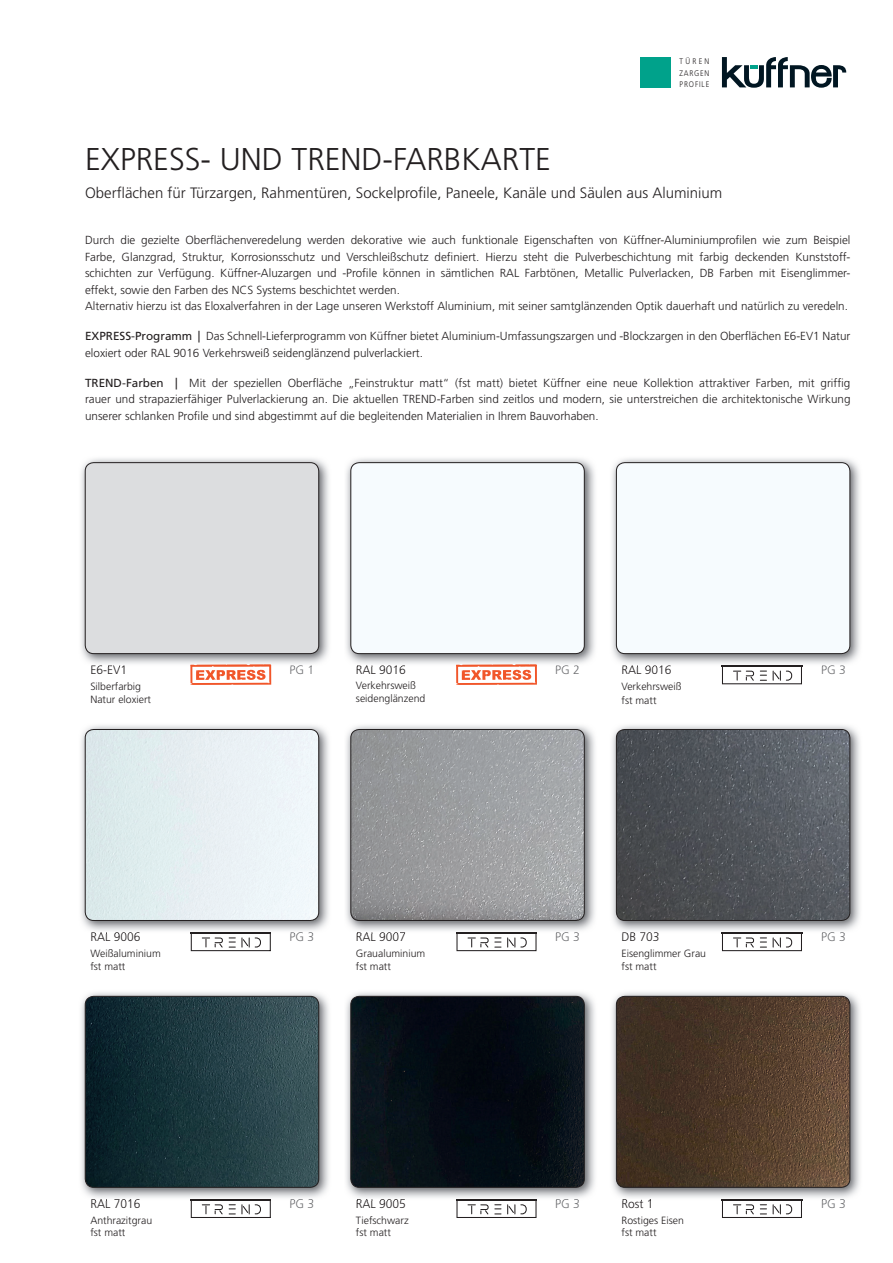
<style>
.page{position:relative;width:893px;height:1263px;background:#fff}
.page>*{position:absolute;margin:0;border:0;box-sizing:border-box;transform-origin:0 0}
.t1{font:300 31.5px "Frutiger CE";color:#231f20}
.t2{font:300 15px "Frutiger CE";color:#231f20}
.t3{font:300 12px "Frutiger CE";color:#231f20}
.t4{font:300 12px "Frutiger CE";color:#6c6d70}
.t5{font:300 11.7px/16.5px "Frutiger CE";color:#231f20}
.t6{font:300 10.5px/12.6px "Frutiger CE";color:#231f20}
.t7{font:300 8.1px/11.4px "Frutiger CE";letter-spacing:.125em;color:#231f20;text-align:justify;scale:.89 1}
.s1{font-weight:400}
</style>
<div class="page">
<div style="left:640px;top:57px;width:31px;height:31px;background:#00a28b"></div>
<svg style="left:722px;top:57px;width:124px;height:31px"></svg>
<svg style="left:722px;top:667px;width:80px;height:17px"></svg>
<svg style="left:722px;top:934px;width:80px;height:17px"></svg>
<svg style="left:722px;top:1200px;width:80px;height:18px"></svg>
<svg style="left:456px;top:934px;width:80px;height:17px"></svg>
<svg style="left:456px;top:1200px;width:80px;height:18px"></svg>
<svg style="left:191px;top:934px;width:80px;height:17px"></svg>
<svg style="left:191px;top:1200px;width:80px;height:18px"></svg>
<svg style="left:456px;top:666px;width:81px;height:19px"></svg>
<svg style="left:190px;top:666px;width:81px;height:19px"></svg>
<img style="left:612px;top:458px;width:248px;height:208px">
<img style="left:722px;top:666px;width:80px;height:1px">
<svg style="left:822px;top:665px;width:23px;height:1px"></svg>
<img style="left:623px;top:665px;width:48px;height:1px">
<div style="left:616px;top:463px;width:234px;height:191px;background:#f6fbfe;border-radius:9px"></div>
<div style="left:616px;top:462px;width:234px;height:192px;border:1px solid #231f20;border-radius:9px"></div>
<img style="left:346px;top:458px;width:249px;height:206px">
<img style="left:456px;top:664px;width:81px;height:2px">
<svg style="left:556px;top:665px;width:22px;height:1px"></svg>
<img style="left:357px;top:665px;width:48px;height:1px">
<div style="left:351px;top:463px;width:233px;height:191px;background:#f6fbfe;border-radius:9px"></div>
<div style="left:351px;top:462px;width:233px;height:192px;border:1px solid #231f20;border-radius:9px"></div>
<img style="left:81px;top:725px;width:248px;height:208px">
<img style="left:191px;top:933px;width:80px;height:1px">
<svg style="left:291px;top:932px;width:22px;height:1px"></svg>
<img style="left:91px;top:932px;width:49px;height:1px">
<img style="left:85px;top:729px;width:234px;height:191px">
<div style="left:85px;top:729px;width:234px;height:192px;border:1px solid #231f20;border-radius:9px"></div>
<img style="left:346px;top:725px;width:249px;height:208px">
<img style="left:456px;top:933px;width:80px;height:1px">
<svg style="left:556px;top:932px;width:23px;height:1px"></svg>
<img style="left:357px;top:932px;width:48px;height:1px">
<img style="left:351px;top:729px;width:233px;height:191px">
<div style="left:351px;top:729px;width:233px;height:192px;border:1px solid #231f20;border-radius:9px"></div>
<img style="left:612px;top:725px;width:248px;height:208px">
<img style="left:722px;top:933px;width:80px;height:1px">
<svg style="left:822px;top:932px;width:23px;height:1px"></svg>
<img style="left:622px;top:932px;width:37px;height:1px">
<img style="left:616px;top:729px;width:234px;height:191px">
<div style="left:616px;top:729px;width:234px;height:192px;border:1px solid #231f20;border-radius:9px"></div>
<img style="left:81px;top:992px;width:248px;height:208px">
<img style="left:191px;top:1199px;width:80px;height:1px">
<svg style="left:291px;top:1199px;width:22px;height:1px"></svg>
<img style="left:91px;top:1199px;width:49px;height:1px">
<img style="left:85px;top:996px;width:234px;height:191px">
<div style="left:85px;top:996px;width:234px;height:191px;border:1px solid #231f20;border-radius:9px"></div>
<img style="left:346px;top:992px;width:249px;height:208px">
<img style="left:456px;top:1199px;width:80px;height:1px">
<svg style="left:556px;top:1199px;width:23px;height:1px"></svg>
<img style="left:357px;top:1199px;width:48px;height:1px">
<img style="left:351px;top:996px;width:233px;height:191px">
<div style="left:351px;top:996px;width:233px;height:191px;border:1px solid #231f20;border-radius:9px"></div>
<img style="left:612px;top:992px;width:248px;height:208px">
<img style="left:722px;top:1199px;width:80px;height:1px">
<svg style="left:822px;top:1199px;width:23px;height:1px"></svg>
<svg style="left:623px;top:1199px;width:28px;height:1px"></svg>
<img style="left:616px;top:996px;width:234px;height:191px">
<div style="left:616px;top:996px;width:234px;height:191px;border:1px solid #231f20;border-radius:9px"></div>
<img style="left:81px;top:458px;width:248px;height:208px">
<img style="left:190px;top:664px;width:81px;height:2px">
<svg style="left:291px;top:665px;width:21px;height:1px"></svg>
<img style="left:91px;top:665px;width:33px;height:1px">
<div style="left:85px;top:463px;width:234px;height:191px;background:#dcdddf;border-radius:9px"></div>
<div style="left:85px;top:462px;width:234px;height:192px;border:1px solid #231f20;border-radius:9px"></div>
<p class="t7" style="left:680px;top:56px;width:35px">TÜREN ZARGEN PROFILE</p>
<h1 class="t1" style="left:85px;top:141px;width:467px">EXPRESS- UND TREND-FARBKARTE</h1>
<p class="t2" style="left:85px;top:184px;width:639px">Oberflächen für Türzargen, Rahmentüren, Sockelprofile, Paneele, Kanäle und Säulen aus Aluminium</p>
<p class="t5" style="left:85px;top:232px;width:767px">Durch die gezielte Oberflächenveredelung werden dekorative wie auch funktionale Eigenschaften von Küffner-Aluminiumprofilen wie zum Beispiel Farbe, Glanzgrad, Struktur, Korrosionsschutz und Verschleißschutz definiert. Hierzu steht die Pulverbeschichtung mit farbig deckenden Kunststoff&shy;schichten zur Verfügung. Küffner-Aluzargen und -Profile können in sämtlichen RAL Farbtönen, Metallic Pulverlacken, DB Farben mit Eisenglimmer&shy;effekt, sowie den Farben des NCS Systems beschichtet werden.<br>Alternativ hierzu ist das Eloxalverfahren in der Lage unseren Werkstoff Aluminium, mit seiner samtglänzenden Optik dauerhaft und natürlich zu veredeln.</p>
<p class="t5" style="left:85px;top:328px;width:767px"><span class="s1">EXPRESS-Programm |</span> Das Schnell-Lieferprogramm von Küffner bietet Aluminium-Umfassungszargen und -Blockzargen in den Oberflächen E6-EV1 Natur eloxiert oder RAL 9016 Verkehrsweiß seidenglänzend pulverlackiert.</p>
<p class="t5" style="left:85px;top:374px;width:767px;text-align:justify"><span class="s1">TREND-Farben |</span> Mit der speziellen Oberfläche „Feinstruktur matt“ (fst matt) bietet Küffner eine neue Kollektion attraktiver Farben, mit griffig rauer und strapazierfähiger Pulverlackierung an. Die aktuellen TREND-Farben sind zeitlos und modern, sie unterstreichen die architektonische Wirkung unserer schlanken Profile und sind abgestimmt auf die begleitenden Materialien in Ihrem Bauvorhaben.</p>
<p class="t3" style="left:90px;top:663px;width:38px">E6-EV1</p>
<p class="t6" style="left:90px;top:680px;width:62px">Silberfarbig<br>Natur eloxiert</p>
<p class="t4" style="left:290px;top:663px;width:26px">PG 1</p>
<p class="t3" style="left:621px;top:663px;width:52px">RAL 9016</p>
<p class="t6" style="left:621px;top:679px;width:62px;line-height:14.4px">Verkehrsweiß fst matt</p>
<p class="t4" style="left:555px;top:663px;width:26px">PG 2</p>
<p class="t4" style="left:821px;top:663px;width:26px">PG 3</p>
<p class="t3" style="left:356px;top:663px;width:52px">RAL 9016</p>
<p class="t6" style="left:356px;top:679px;width:71px">Verkehrsweiß seidenglänzend</p>
<p class="t3" style="left:90px;top:929px;width:52px">RAL 9006</p>
<p class="t6" style="left:90px;top:947px;width:72px">Weißaluminium fst matt</p>
<p class="t4" style="left:290px;top:929px;width:26px">PG 3</p>
<p class="t4" style="left:555px;top:929px;width:26px">PG 3</p>
<p class="t4" style="left:821px;top:929px;width:26px">PG 3</p>
<p class="t3" style="left:356px;top:929px;width:52px">RAL 9007</p>
<p class="t6" style="left:356px;top:947px;width:71px">Graualuminium fst matt</p>
<p class="t3" style="left:621px;top:929px;width:40px">DB 703</p>
<p class="t6" style="left:621px;top:947px;width:86px">Eisenglimmer Grau fst matt</p>
<p class="t3" style="left:90px;top:1196px;width:52px">RAL 7016</p>
<p class="t6" style="left:90px;top:1214px;width:63px">Anthrazitgrau fst matt</p>
<p class="t4" style="left:290px;top:1196px;width:26px">PG 3</p>
<p class="t4" style="left:555px;top:1196px;width:26px">PG 3</p>
<p class="t4" style="left:821px;top:1196px;width:26px">PG 3</p>
<p class="t3" style="left:356px;top:1196px;width:52px">RAL 9005</p>
<p class="t6" style="left:356px;top:1214px;width:54px">Tiefschwarz fst matt</p>
<p class="t3" style="left:621px;top:1196px;width:34px">Rost 1</p>
<p class="t6" style="left:621px;top:1214px;width:64px">Rostiges Eisen fst matt</p>
</div>
